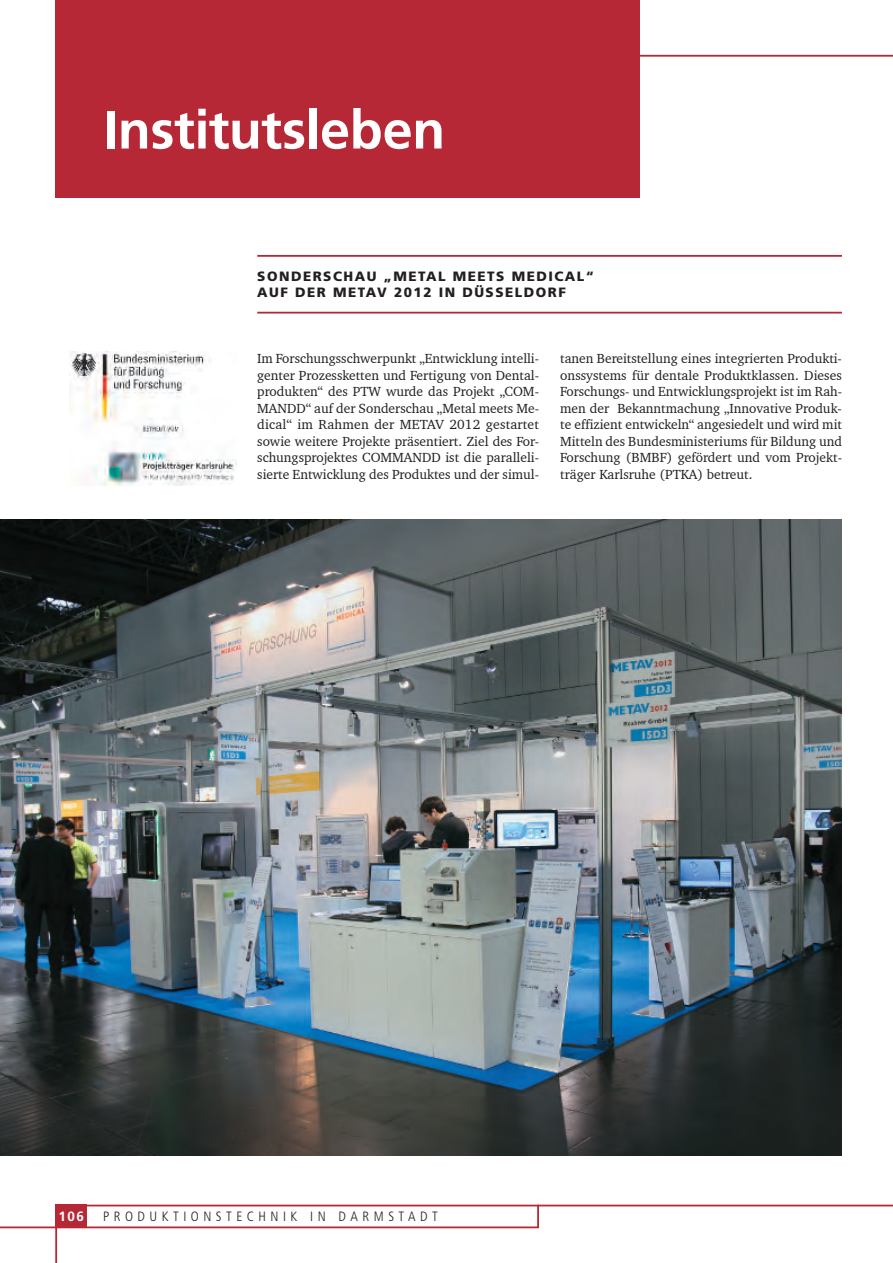
<style>
.page{position:relative;width:893px;height:1263px;background:#fff}
.page>*{position:absolute;margin:0;border:0;box-sizing:border-box;transform-origin:0 0}
.t1{font:700 54px "Frutiger";letter-spacing:-.01em;color:#fff}
.t2{font:13.5px/16.5px "Charter IT Cby BT";color:#231f20;text-align:justify}
.t3{font:900 13.5px/16.5px "Frutiger";letter-spacing:.11em;color:#231f20}
.t4{font:300 condensed 13.5px "Frutiger";letter-spacing:.335em;color:#231f20}
.t5{font:700 13.5px "Frutiger";color:#fff}
</style>
<div class="page">
<div style="left:55px;top:1205px;width:484px;height:23px;background:#fff;border:2px solid #b72837"></div>
<div style="left:55px;top:1205px;width:32px;height:23px;background:#b72837"></div>
<hr style="left:538px;top:1205px;width:355px;height:1px;background:#b72837">
<hr style="left:55px;top:1205px;width:2px;height:58px;background:#b72837">
<hr style="left:0;top:1226px;width:57px;height:2px;background:#b72837">
<hr style="left:257px;top:255px;width:585px;height:2px;background:#b72837">
<hr style="left:257px;top:312px;width:585px;height:2px;background:#b72837">
<img style="left:0;top:519px;width:842px;height:636px">
<img style="left:69px;top:351px;width:167px;height:134px">
<hr style="left:55px;top:55px;width:838px;height:2px;background:#b72837">
<div style="left:55px;top:0;width:585px;height:198px;background:#b72837"></div>
<p class="t1" style="left:103px;top:98px;width:344px">Institutsleben</p>
<p class="t3" style="left:257px;top:267px;width:338px">SONDERSCHAU „METAL MEETS MEDICAL“<br>AUF DER META</p>
<p class="t3" style="left:377px;top:284px;width:190px">V 2012 IN DÜSSELDORF</p>
<p class="t2" style="left:257px;top:350px;width:283px">Im Forschungsschwerpunkt „Entwicklung intelli&shy;genter Prozessketten und Fertigung von Dental&shy;produkten“ des PTW wurde das Projekt „COM-MANDD“ auf der Sonderschau „Metal meets Me&shy;dical“ im Rahmen der METAV 2012 gestartet sowie weitere Projekte präsentiert. Ziel des For&shy;schungsprojektes COMMANDD ist die paralleli&shy;sierte Entwicklung des Produktes und der simul-</p>
<p class="t2" style="left:560px;top:350px;width:283px">tanen Bereitstellung eines integrierten Produkti&shy;onssystems für dentale Produktklassen. Dieses Forschungs- und Entwicklungsprojekt ist im Rah&shy;men der Bekanntmachung „Innovative Produk&shy;te effizient entwickeln“ angesiedelt und wird mit Mitteln des Bundesministeriums für Bildung und Forschung (BMBF) gefördert und vom Projekt&shy;träger Karlsruhe (PTKA) betreut.</p>
<p class="t5" style="left:58px;top:1208px;width:27px">106</p>
<p class="t4" style="left:103px;top:1209px;width:336px">PRODUKTIONSTECHNIK IN D ARMSTADT</p>
</div>
